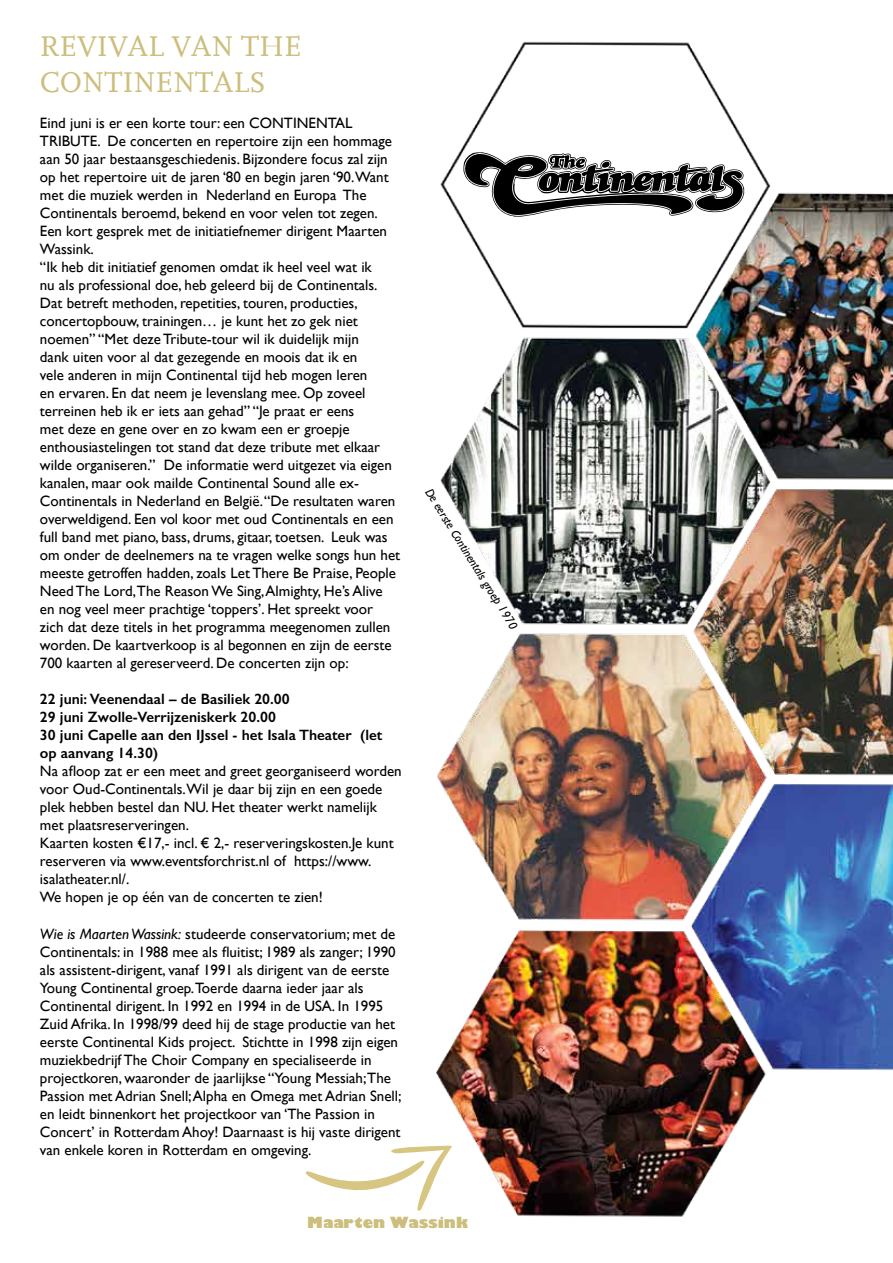
<style>
.page{position:relative;width:893px;height:1263px;background:#fff}
.page>*{position:absolute;margin:0;border:0;box-sizing:border-box;transform-origin:0 0}
.t1{font:30px/36px "Scala Caps";color:#ccbe7c}
.t2{font:15px/18px "Gill Sans";color:#000}
.t3{font:600 15px/18px "Gill Sans";color:#000}
.t4{font:800 15px "Gill Sans";color:#ccbe7c}
.t5{font:italic 12.3px "Gill Sans";color:#000}
.s1{font-style:italic}
</style>
<div class="page">
<img style="left:436px;top:41px;width:457px;height:1176px">
<svg style="left:305px;top:1145px;width:147px;height:66px"></svg>
<svg style="left:462px;top:152px;width:282px;height:65px"></svg>
<h1 class="t1" style="left:40px;top:29px;width:263px">REVIVAL VAN THE<br>CONTINENTALS</h1>
<p class="t2" style="left:40px;top:114px;width:362px">Eind juni is er een korte tour: een CONTINENTAL TRIBUTE. De concerten en repertoire zijn een hommage aan 50 jaar bestaansgeschiedenis. Bijzondere focus zal zijn op het repertoire uit de jaren ‘80 en begin jaren ‘90.Want met die muziek werden in Nederland en Europa The Continentals beroemd, bekend en voor velen tot zegen.<br>Een kort gesprek met de initiatiefnemer dirigent Maarten Wassink.<br>“Ik heb dit initiatief genomen omdat ik heel veel wat ik<br>nu als professional doe, heb geleerd bij de Continentals.<br>Dat betreft methoden, repetities, touren, producties, concertopbouw, trainingen… je kunt het zo gek niet noemen” “Met deze Tribute-tour wil ik duidelijk mijn<br>dank uiten voor al dat gezegende en moois dat ik en<br>vele anderen in mijn Continental tijd heb mogen leren<br>en ervaren. En dat neem je levenslang mee. Op zoveel terreinen heb ik er iets aan gehad” “Je praat er eens<br>met deze en gene over en zo kwam een er groepje enthousiastelingen tot stand dat deze tribute met elkaar wilde organiseren.” De informatie werd uitgezet via eigen kanalen, maar ook mailde Continental Sound alle ex-Continentals in Nederland en België. “De resultaten waren overweldigend. Een vol koor met oud Continentals en een full band met piano, bass, drums, gitaar, toetsen. Leuk was om onder de deelnemers na te vragen welke songs hun het meeste getroffen hadden, zoals Let There Be Praise, People Need The Lord,The Reason We Sing, Almighty, He’s Alive en nog veel meer prachtige ‘toppers’. Het spreekt voor zich dat deze titels in het programma meegenomen zullen worden. De kaartverkoop is al begonnen en zijn de eerste 700 kaarten al gereserveerd. De concerten zijn op:</p>
<p class="t3" style="left:40px;top:690px;width:344px">22 juni: Veenendaal – de Basiliek 20.00<br>29 juni Zwolle-Verrijzeniskerk 20.00<br>30 juni Capelle aan den IJssel - het Isala Theater (let op aanvang 14.30)</p>
<p class="t2" style="left:40px;top:762px;width:363px">Na afloop zat er een meet and greet georganiseerd worden voor Oud-Continentals.Wil je daar bij zijn en een goede plek hebben bestel dan NU. Het theater werkt namelijk met plaatsreserveringen.<br>Kaarten kosten €17,- incl. € 2,- reserveringskosten.Je kunt reserveren via www.eventsforchrist.nl of https://www. isalatheater.nl/.<br>We hopen je op één van de concerten te zien!</p>
<p class="t2" style="left:40px;top:924px;width:363px"><span class="s1">Wie is Maarten Wassink:</span> studeerde conservatorium; met de Continentals: in 1988 mee als fluitist; 1989 als zanger; 1990 als assistent-dirigent, vanaf 1991 als dirigent van de eerste Young Continental groep.Toerde daarna ieder jaar als Continental dirigent. In 1992 en 1994 in de USA. In 1995<br>Zuid Afrika. In 1998/99 deed hij de stage productie van het eerste Continental Kids project. Stichtte in 1998 zijn eigen muziekbedrijf The Choir Company en specialiseerde in projectkoren, waaronder de jaarlijkse “Young Messiah;The Passion met Adrian Snell; Alpha en Omega met Adrian Snell; en leidt binnenkort het projectkoor van ‘The Passion in Concert’ in Rotterdam Ahoy! Daarnaast is hij vaste dirigent van enkele koren in Rotterdam en omgeving.</p>
<p class="t5" style="left:434px;top:486px;width:165px;rotate:58deg">De eerste Continentals groep 1970</p>
<p class="t4" style="left:307px;top:1211px;width:162px">Maarten Wassink</p>
</div>
